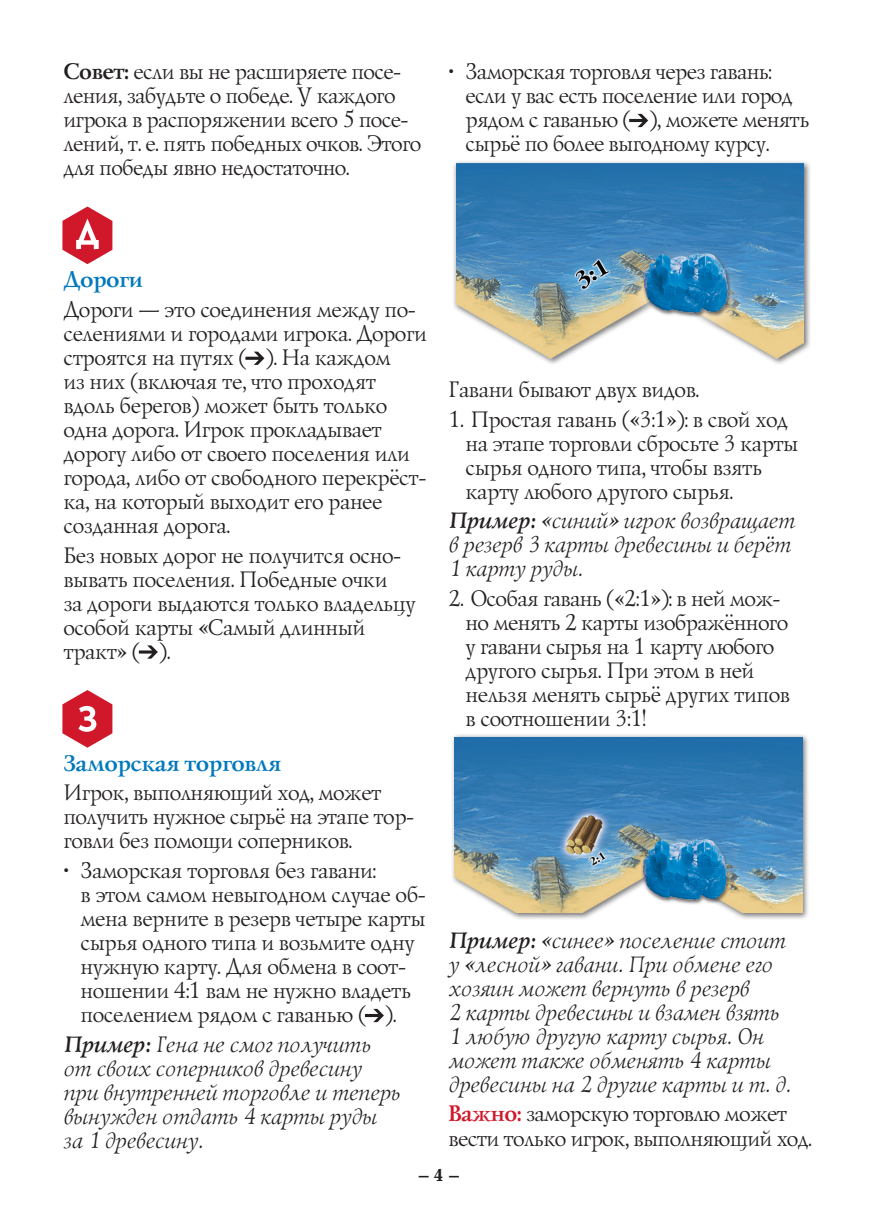
<style>
.page{position:relative;width:874px;height:1225px;background:#fff}
.page>*{position:absolute;margin:0;border:0;box-sizing:border-box;transform-origin:0 0}
.t1{font:23px/24px "Lazurski C";color:#231f20;scale:.96 1}
.t2{font:italic 23px/24px "Lazurski C";color:#231f20;scale:.96 1}
.t3{font:700 23px "Lazurski C";letter-spacing:-.005em;color:#0078bd}
.t4{font:700 18px "Baltica";color:#231f20}
.s1{font-weight:700}
.s2{font-weight:700;color:#d1182b}
</style>
<div class="page">
<div style="left:451px;top:160px;width:359px;height:206px;background:#231f20;opacity:.6"></div>
<img style="left:456px;top:161px;width:346px;height:204px">
<div style="left:622px;top:242px;width:128px;height:97px;background:#fff;opacity:.75"></div>
<div style="left:642px;top:252px;width:88px;height:66px;background:#231f20;opacity:.65"></div>
<img style="left:643px;top:252px;width:84px;height:61px">
<div style="left:450px;top:733px;width:359px;height:187px;background:#231f20;opacity:.6"></div>
<img style="left:454px;top:735px;width:347px;height:177px">
<div style="left:641px;top:838px;width:88px;height:67px;background:#231f20;opacity:.65"></div>
<img style="left:642px;top:839px;width:84px;height:60px">
<svg style="left:62px;top:206px;width:50px;height:58px"></svg>
<svg style="left:245px;top:352px;width:19px;height:13px"></svg>
<svg style="left:139px;top:645px;width:19px;height:13px"></svg>
<svg style="left:62px;top:690px;width:50px;height:57px"></svg>
<svg style="left:365px;top:1009px;width:19px;height:13px"></svg>
<svg style="left:629px;top:114px;width:19px;height:13px"></svg>
<p class="t1" style="left:62px;top:60px;width:374px"><span class="s1">Совет:</span> если вы не расширяете посе&shy;ления, забудьте о победе. У каждого игрока в распоряжении всего 5 посе&shy;лений, т. е. пять победных очков. Этого для победы явно недостаточно.</p>
<p class="t1" style="left:464px;top:60px;width:359px;text-indent:-17px">• Заморская торговля через гавань: если у вас есть поселение или город рядом с гаванью ( ), можете менять сырьё по более выгодному курсу.</p>
<p class="t3" style="left:62px;top:266px;width:81px">Дороги</p>
<p class="t1" style="left:62px;top:297px;width:379px">Дороги — это соединения между по&shy;селениями и городами игрока. Дороги строятся на путях ( ). На каждом<br>из них (включая те, что проходят вдоль берегов) может быть только одна дорога. Игрок прокладывает дорогу либо от своего поселения или города, либо от свободного перекрёст&shy;ка, на который выходит его ранее созданная дорога.</p>
<p class="t1" style="left:62px;top:543px;width:368px">Без новых дорог не получится осно&shy;вывать поселения. Победные очки<br>за дороги выдаются только владельцу особой карты «Самый длинный тракт» ( ).</p>
<p class="t3" style="left:62px;top:749px;width:219px">Заморская торговля</p>
<p class="t1" style="left:62px;top:781px;width:363px">Игрок, выполняющий ход, может получить нужное сырьё на этапе тор&shy;говли без помощи соперников.</p>
<p class="t1" style="left:79px;top:858px;width:360px;text-indent:-17px">• Заморская торговля без гавани:<br>в этом самом невыгодном случае об&shy;мена верните в резерв четыре карты сырья одного типа и возьмите одну нужную карту. Для обмена в соот&shy;ношении 4:1 вам не нужно владеть поселением рядом с гаванью ( ).</p>
<p class="t2" style="left:62px;top:1032px;width:352px"><span class="s1">Пример:</span> Гена не смог получить от своих соперников древесину при внутренней торговле и теперь вынужден отдать 4 карты руды за 1 древесину.</p>
<p class="t1" style="left:447px;top:377px;width:262px">Гавани бывают двух видов.</p>
<p class="t1" style="left:464px;top:407px;width:348px;text-indent:-17px">1. Простая гавань («3:1»): в свой ход на этапе торговли сбросьте 3 карты сырья одного типа, чтобы взять карту любого другого сырья.</p>
<p class="t2" style="left:447px;top:509px;width:362px"><span class="s1">Пример:</span> «синий» игрок возвращает в резерв 3 карты древесины и берёт<br>1 карту руды.</p>
<p class="t1" style="left:464px;top:586px;width:339px;text-indent:-17px">2. Особая гавань («2:1»): в ней мож&shy;но менять 2 карты изображённого у гавани сырья на 1 карту любого другого сырья. При этом в ней нельзя менять сырьё других типов в соотношении 3:1!</p>
<p class="t2" style="left:447px;top:928px;width:358px"><span class="s1">Пример:</span> «синее» поселение стоит у «лесной» гавани. При обмене его хозяин может вернуть в резерв<br>2 карты древесины и взамен взять<br>1 любую другую карту сырья. Он может также обменять 4 карты древесины на 2 другие карты и т. д.</p>
<p class="t1" style="left:447px;top:1102px;width:379px"><span class="s2">Важно:</span> заморскую торговлю может вести только игрок, выполняющий ход.</p>
<p class="t4" style="left:417px;top:1163px;width:45px">– 4 –</p>
</div>
